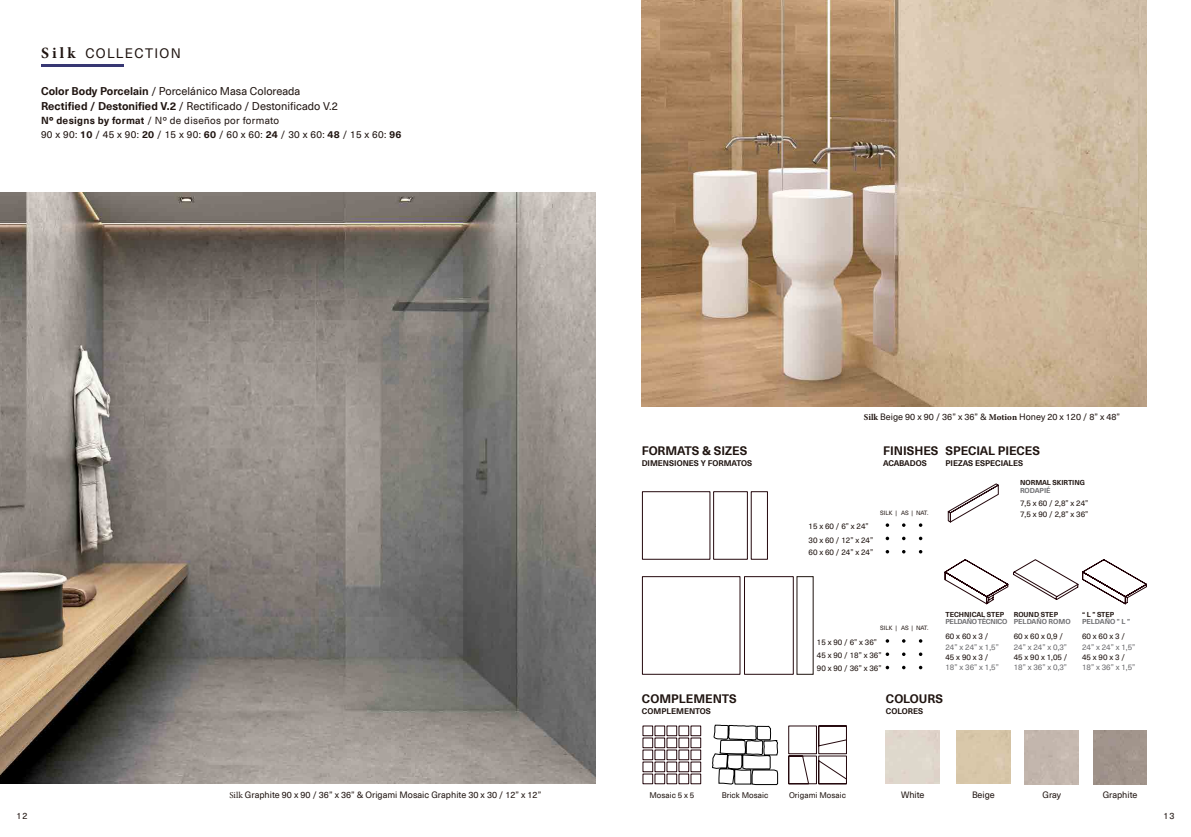
<style>
.page{position:relative;width:1191px;height:837px;background:#fff}
.page>*{position:absolute;margin:0;border:0;box-sizing:border-box;transform-origin:0 0}
.t1{font:13.4px "Neue Haas Unica W06";letter-spacing:.1em;color:#1f1410}
.t2{font:700 12px "Neue Haas Unica W06";color:#1f1410}
.t3{font:11px/15px "Neue Haas Unica W06";color:#1f1410}
.t4{font:10px/13.6px "Neue Haas Unica W06";letter-spacing:.03em;color:#1f1410}
.t5{font:9px "Neue Haas Unica W06";color:#1f1410}
.t6{font:8px/12.9px "Neue Haas Unica W06";color:#1f1410}
.t7{font:8px "Neue Haas Unica W06";color:#6e6e71}
.t8{font:700 8px "Neue Haas Unica W06";color:#1f1410}
.t9{font:700 8px "Neue Haas Unica W06";letter-spacing:-.02em;color:#1f1410}
.t10{font:700 7px "Neue Haas Unica W06";color:#1f1410}
.t11{font:700 7px "Neue Haas Unica W06";color:#6e6e71}
.t12{font:700 7px "Neue Haas Unica W06";letter-spacing:-.04em;color:#6e6e71}
.t13{font:700 7px "Neue Haas Unica W06";letter-spacing:-.02em;color:#6e6e71}
.t14{font:6px "Neue Haas Unica W06";letter-spacing:-.005em;color:#1f1410}
.s1{font-family:"Minion Pro";font-weight:700;font-size:15.7px}
.s2{font-weight:700}
.s3{font-family:"Minion Pro";font-weight:700}
.s4{font-family:"Minion Pro"}
</style>
<div class="page">
<img style="left:642px;top:0;width:505px;height:406px">
<div style="left:1093px;top:730px;width:54px;height:54px;background:#a2958c"></div>
<svg style="left:641px;top:491px;width:153px;height:184px"></svg>
<svg style="left:885px;top:536px;width:4px;height:4px"></svg>
<svg style="left:885px;top:665px;width:4px;height:4px"></svg>
<svg style="left:947px;top:483px;width:51px;height:39px"></svg>
<svg style="left:642px;top:725px;width:59px;height:59px"></svg>
<svg style="left:788px;top:725px;width:59px;height:59px"></svg>
<img style="left:0;top:193px;width:595px;height:590px">
<hr style="left:41px;top:64px;width:83px;height:3px;background:#373773">
<svg style="left:944px;top:559px;width:203px;height:46px"></svg>
<svg style="left:712px;top:724px;width:66px;height:61px"></svg>
<h1 class="t1" style="left:41px;top:43px;width:141px"><span class="s1">Silk</span> COLLECTION</h1>
<h3 class="t3" style="left:41px;top:83px;width:298px"><span class="s2">Color Body Porcelain</span> / Porcelánico Masa Coloreada<br><span class="s2">Rectified / Destonified V.2</span> / Rectificado / Destonificado V.2</h3>
<p class="t4" style="left:41px;top:113px;width:362px"><span class="s2">Nº designs by format</span> / Nº de diseños por formato<br>90 x 90: <span class="s2">10</span> / 45 x 90: <span class="s2">20</span> / 15 x 90: <span class="s2">60</span> / 60 x 60: <span class="s2">24</span> / 30 x 60: <span class="s2">48</span> / 15 x 60: <span class="s2">96</span></p>
<h2 class="t2" style="left:641px;top:441px;width:107px">FORMATS &amp; SIZES</h2>
<p class="t8" style="left:641px;top:456px;width:112px">DIMENSIONES Y FORMATOS</p>
<h2 class="t2" style="left:642px;top:689px;width:96px">COMPLEMENTS</h2>
<p class="t8" style="left:642px;top:704px;width:71px">COMPLEMENTOS</p>
<p class="t5" style="left:864px;top:410px;width:258px"><span class="s3">Silk</span> Beige 90 x 90 / 36” x 36” &amp; <span class="s3">Motion</span> Honey 20 x 120 / 8” x 48”</p>
<h2 class="t2" style="left:883px;top:441px;width:57px">FINISHES</h2>
<p class="t9" style="left:883px;top:456px;width:45px">ACABADOS</p>
<h2 class="t2" style="left:945px;top:441px;width:96px">SPECIAL PIECES</h2>
<p class="t8" style="left:945px;top:456px;width:79px">PIEZAS ESPECIALES</p>
<p class="t10" style="left:1020px;top:477px;width:67px">NORMAL SKIRTING</p>
<p class="t13" style="left:1020px;top:485px;width:32px">RODAPIÉ</p>
<p class="t6" style="left:1020px;top:507px;width:70px">7,5 x 90 / 2,8” x 36”</p>
<p class="t6" style="left:1020px;top:496px;width:70px">7,5 x 60 / 2,8” x 24”</p>
<p class="t14" style="left:880px;top:508px;width:50px">SILK | AS | NAT.</p>
<p class="t6" style="left:808px;top:519px;width:66px">15 x 60 / 6” x 24”<br>30 x 60 / 12” x 24”<br>60 x 60 / 24” x 24”</p>
<p class="t14" style="left:880px;top:623px;width:50px">SILK | AS | NAT.</p>
<p class="t6" style="left:817px;top:635px;width:66px">15 x 90 / 6” x 36”<br>45 x 90 / 18” x 36”<br>90 x 90 / 36” x 36”</p>
<p class="t10" style="left:945px;top:608px;width:60px">TECHNICAL STEP</p>
<p class="t12" style="left:945px;top:616px;width:63px">PELDAÑO TÉCNICO</p>
<p class="t10" style="left:1013px;top:608px;width:46px">ROUND STEP</p>
<p class="t11" style="left:1013px;top:616px;width:58px">PELDAÑO ROMO</p>
<p class="t10" style="left:1082px;top:608px;width:34px">“ L ” STEP</p>
<p class="t11" style="left:1082px;top:616px;width:50px">PELDAÑO ” L ”</p>
<p class="t6" style="left:945px;top:629px;width:45px">60 x 60 x 3 /</p>
<p class="t7" style="left:945px;top:661px;width:55px">18” x 36” x 1,5”</p>
<p class="t7" style="left:945px;top:641px;width:55px">24” x 24” x 1,5”</p>
<p class="t6" style="left:945px;top:649px;width:45px">45 x 90 x 3 /</p>
<p class="t6" style="left:1013px;top:629px;width:51px">60 x 60 x 0,9 /</p>
<p class="t7" style="left:1013px;top:661px;width:55px">18” x 36” x 0,3”</p>
<p class="t7" style="left:1013px;top:641px;width:55px">24” x 24” x 0,3”</p>
<p class="t6" style="left:1013px;top:649px;width:55px">45 x 90 x 1,05 /</p>
<p class="t6" style="left:1082px;top:629px;width:45px">60 x 60 x 3 /</p>
<p class="t7" style="left:1082px;top:661px;width:55px">18” x 36” x 1,5”</p>
<p class="t7" style="left:1082px;top:641px;width:55px">24” x 24” x 1,5”</p>
<p class="t6" style="left:1082px;top:649px;width:45px">45 x 90 x 3 /</p>
<h2 class="t2" style="left:886px;top:689px;width:59px">COLOURS</h2>
<p class="t8" style="left:886px;top:704px;width:39px">COLORES</p>
<p class="t5" style="left:229px;top:787px;width:313px"><span class="s4">Silk</span> Graphite 90 x 90 / 36” x 36” &amp; Origami Mosaic Graphite 30 x 30 / 12” x 12”</p>
<p class="t6" style="left:722px;top:788px;width:48px">Brick Mosaic</p>
<p class="t6" style="left:789px;top:788px;width:58px">Origami Mosaic</p>
<p class="t6" style="left:649px;top:788px;width:46px">Mosaic 5 x 5</p>
<p class="t5" style="left:901px;top:788px;width:25px">White</p>
<p class="t5" style="left:972px;top:788px;width:24px">Beige</p>
<p class="t5" style="left:1042px;top:788px;width:20px">Gray</p>
<p class="t5" style="left:1102px;top:788px;width:36px">Graphite</p>
<p class="t5" style="left:16px;top:808px;width:13px">12</p>
<p class="t5" style="left:1163px;top:808px;width:13px">13</p>
</div>
